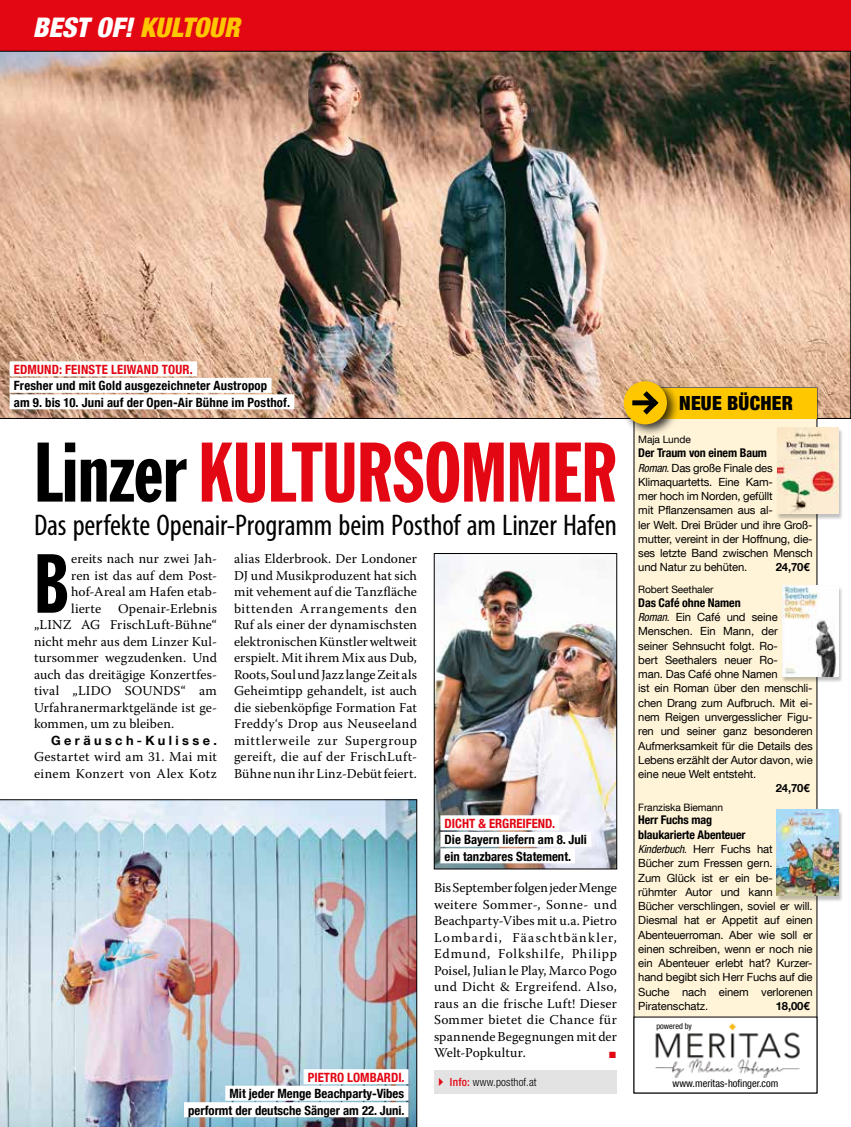
<style>
.page{position:relative;width:851px;height:1127px;background:#fff}
.page>*{position:absolute;margin:0;border:0;box-sizing:border-box;transform-origin:0 0}
.t1{font:88.5px "Franklin Extra Cond Gothic";letter-spacing:-.01em;color:#e30613}
.t2{font:87.75px "Franklin Extra Cond Gothic";color:#000}
.t3{font:condensed 30px "Myriad Pro";letter-spacing:-.005em;color:#000}
.t4{font:italic 900 condensed 27px "Helvetica Neue LT Com";letter-spacing:.005em;color:#fff}
.t5{font:900 condensed 19.5px "Helvetica Neue LT Com";letter-spacing:.01em;color:#000}
.t6{font:13.5px/16.5px "Warnock Pro";letter-spacing:.015em;color:#000;text-align:justify}
.t7{font:700 condensed 12.75px/16.5px "Helvetica Neue LT Com";color:#000}
.t8{font:700 condensed 12.75px "Helvetica Neue LT Com";color:#e30613}
.t9{font:700 12.75px "Helvetica Neue LT Com";letter-spacing:.265em;color:#000}
.t10{font:700 condensed 12px/14.2px "Helvetica Neue LT Com";letter-spacing:-.01em;color:#000}
.t11{font:11.25px/14.2px "Helvetica Neue LT Com";letter-spacing:-.01em;color:#000}
.t12{font:300 condensed 11.25px "Helvetica Neue LT Com";letter-spacing:.015em;color:#000}
.t13{font:700 11.25px "Helvetica Neue LT Com";letter-spacing:-.01em;color:#000}
.t14{font:condensed 10.5px "Helvetica Neue LT Com";color:#000}
.t15{font:10.2px "Helvetica Neue LT Com";letter-spacing:-.01em;color:#000}
.t16{font:9px "Zapf Dingbats ITC";color:#e30613}
.t17{font:condensed 8.25px "Helvetica Neue LT Com";color:#000}
.s1{color:#fec700}
.s2{color:#000}
.s3{font-style:italic;font-stretch:condensed}
.s4{font-weight:500;color:#e30613}
</style>
<div class="page">
<div style="left:0;top:0;width:850px;height:51px;background:#e30613"></div>
<img style="left:0;top:51px;width:850px;height:368px">
<div style="left:634px;top:388px;width:182px;height:705px;background:#fff4d8"></div>
<div style="left:776px;top:428px;width:66px;height:92px;background:#000;opacity:.25"></div>
<img style="left:777px;top:427px;width:61px;height:87px">
<div style="left:781px;top:586px;width:62px;height:97px;background:#000;opacity:.25"></div>
<img style="left:782px;top:585px;width:56px;height:91px">
<div style="left:775px;top:810px;width:67px;height:92px;background:#000;opacity:.25"></div>
<img style="left:776px;top:809px;width:62px;height:86px">
<div style="left:638px;top:388px;width:178px;height:31px;background:#fec700"></div>
<div style="left:620px;top:378px;width:59px;height:59px;background:#000;opacity:.75"></div>
<div style="left:623px;top:381px;width:43px;height:43px;background:#fec700;border-radius:50%"></div>
<div style="left:632px;top:400px;width:21px;height:5px;background:#000"></div>
<svg style="left:637px;top:386px;width:26px;height:34px"></svg>
<div style="left:10px;top:361px;width:187px;height:15px;background:#fff"></div>
<div style="left:10px;top:378px;width:261px;height:15px;background:#fff"></div>
<div style="left:10px;top:394px;width:284px;height:15px;background:#fff"></div>
<img style="left:0;top:799px;width:417px;height:328px">
<div style="left:303px;top:1069px;width:105px;height:15px;background:#fff"></div>
<div style="left:225px;top:1086px;width:183px;height:15px;background:#fff"></div>
<div style="left:184px;top:1102px;width:224px;height:15px;background:#fff"></div>
<img style="left:436px;top:555px;width:179px;height:312px">
<div style="left:434px;top:553px;width:183px;height:316px;border:1px solid #000"></div>
<div style="left:440px;top:815px;width:119px;height:15px;background:#fff"></div>
<div style="left:440px;top:832px;width:151px;height:15px;background:#fff"></div>
<div style="left:440px;top:848px;width:135px;height:15px;background:#fff"></div>
<div style="left:634px;top:1017px;width:182px;height:76px;background:#fff"></div>
<img style="left:655px;top:1023px;width:145px;height:55px">
<div style="left:434px;top:1070px;width:183px;height:24px;background:#e3e3e3"></div>
<h3 class="t4" style="left:33px;top:12px;width:208px">BEST OF! <span class="s1">KULTOUR</span></h3>
<p class="t8" style="left:14px;top:362px;width:180px">EDMUND: FEINSTE LEIWAND TOUR.</p>
<p class="t7" style="left:14px;top:377px;width:278px">Fresher und mit Gold ausgezeichneter Austropop<br>am 9. bis 10. Juni auf der Open-Air Bühne im Posthof.</p>
<h1 class="t1" style="left:34px;top:425px;width:584px"><span class="s2">Linzer</span> KULTURSOMMER</h1>
<h3 class="t3" style="left:34px;top:507px;width:584px">Das perfekte Openair-Programm beim Posthof am Linzer Hafen</h3>
<h2 class="t2" style="left:34px;top:537px;width:37px">B</h2>
<p class="t6" style="left:71px;top:550px;width:147px">ereits nach nur zwei Jah&shy;ren ist das auf dem Post&shy;hof-Areal am Hafen etab&shy;lierte</p>
<p class="t6" style="left:234px;top:550px;width:184px">alias Elderbrook. Der Londoner DJ und Musikproduzent hat sich mit vehement auf die Tanzfläche bittenden Arrangements den Ruf als einer der dynamischsten elektronischen Künstler weltweit erspielt. Mit ihrem Mix aus Dub, Roots, Soul und Jazz lange Zeit als Geheimtipp gehandelt, ist auch die siebenköpfige Formation Fat Freddy‘s Drop aus Neuseeland mittlerweile zur Supergroup gereift, die auf der FrischLuft-Bühne nun ihr Linz-Debüt feiert.</p>
<p class="t6" style="left:34px;top:600px;width:184px;text-indent:84px">Openair-Erlebnis „LINZ AG FrischLuft-Bühne“ nicht mehr aus dem Linzer Kul&shy;tursommer wegzudenken. Und auch das dreitägige Konzertfes&shy;tival „LIDO SOUNDS“ am Urfahranermarktgelände ist ge&shy;kommen, um zu bleiben.</p>
<p class="t9" style="left:51px;top:732px;width:167px">Geräusch-Kulisse.</p>
<p class="t6" style="left:34px;top:748px;width:184px">Gestartet wird am 31. Mai mit einem Konzert von Alex Kotz</p>
<p class="t8" style="left:444px;top:815px;width:112px">DICHT &amp; ERGREIFEND.</p>
<p class="t7" style="left:444px;top:831px;width:144px">Die Bayern liefern am 8. Juli ein tanzbares Statement.</p>
<p class="t6" style="left:434px;top:879px;width:184px">Bis September folgen jeder Menge weitere Sommer-, Sonne- und Beachparty-Vibes mit u.a. Pietro Lombardi, Fäaschtbänkler, Edmund, Folkshilfe, Philipp Poisel, Julian le Play, Marco Pogo und Dicht &amp; Ergreifend. Also, raus an die frische Luft! Dieser Sommer bietet die Chance für spannende Begegnungen mit der Welt-Popkultur.</p>
<p class="t16" style="left:609px;top:1050px;width:8px">■</p>
<h3 class="t5" style="left:679px;top:392px;width:115px">NEUE BÜCHER</h3>
<p class="t15" style="left:638px;top:433px;width:54px">Maja Lunde</p>
<p class="t10" style="left:638px;top:446px;width:130px">Der Traum von einem Baum</p>
<p class="t11" style="left:638px;top:460px;width:176px"><span class="s3">Roman.</span> Das große Finale des<br>Klimaquartetts. Eine Kam-<br>mer hoch im Norden, gefüllt<br>mit Pflanzensamen aus al-<br>ler Welt. Drei Brüder und ihre Groß&shy;mutter, vereint in der Hoffnung, die&shy;ses letzte Band zwischen Mensch und Natur zu behüten.</p>
<p class="t13" style="left:775px;top:560px;width:35px">24,70€</p>
<p class="t15" style="left:638px;top:583px;width:77px">Robert Seethaler</p>
<p class="t10" style="left:638px;top:595px;width:104px">Das Café ohne Namen</p>
<p class="t11" style="left:638px;top:610px;width:176px"><span class="s3">Roman.</span> Ein Café und seine<br>Menschen. Ein Mann, der<br>seiner Sehnsucht folgt. Ro-<br>bert Seethalers neuer Ro-<br>man. Das Café ohne Namen<br>ist ein Roman über den menschli&shy;chen Drang zum Aufbruch. Mit ei&shy;nem Reigen unvergesslicher Figu&shy;ren und seiner ganz besonderen<br>Aufmerksamkeit für die Details des<br>Lebens erzählt der Autor davon, wie eine neue Welt entsteht.</p>
<p class="t13" style="left:775px;top:781px;width:35px">24,70€</p>
<p class="t15" style="left:638px;top:801px;width:86px">Franziska Biemann</p>
<p class="t10" style="left:638px;top:813px;width:109px">Herr Fuchs mag blaukarierte Abenteuer</p>
<p class="t11" style="left:638px;top:841px;width:176px"><span class="s3">Kinderbuch.</span> Herr Fuchs hat<br>Bücher zum Fressen gern.<br>Zum Glück ist er ein be&shy;rühmter Autor und kann<br>Bücher verschlingen, soviel er will.<br>Diesmal hat er Appetit auf einen<br>Abenteuerroman. Aber wie soll er einen schreiben, wenn er noch nie ein Abenteuer erlebt hat? Kurzer&shy;hand begibt sich Herr Fuchs auf die<br>Suche nach einem verlorenen<br>Piratenschatz.</p>
<p class="t13" style="left:775px;top:999px;width:35px">18,00€</p>
<p class="t17" style="left:656px;top:1021px;width:37px">powered by</p>
<p class="t8" style="left:308px;top:1069px;width:98px">PIETRO LOMBARDI.</p>
<p class="t7" style="left:188px;top:1085px;width:218px;text-align:right">Mit jeder Menge Beachparty-Vibes performt der deutsche Sänger am 22. Juni.</p>
<p class="t12" style="left:450px;top:1076px;width:88px"><span class="s4">Info:</span> www.posthof.at</p>
<p class="t14" style="left:672px;top:1077px;width:107px">www.meritas-hofinger.com</p>
</div>
